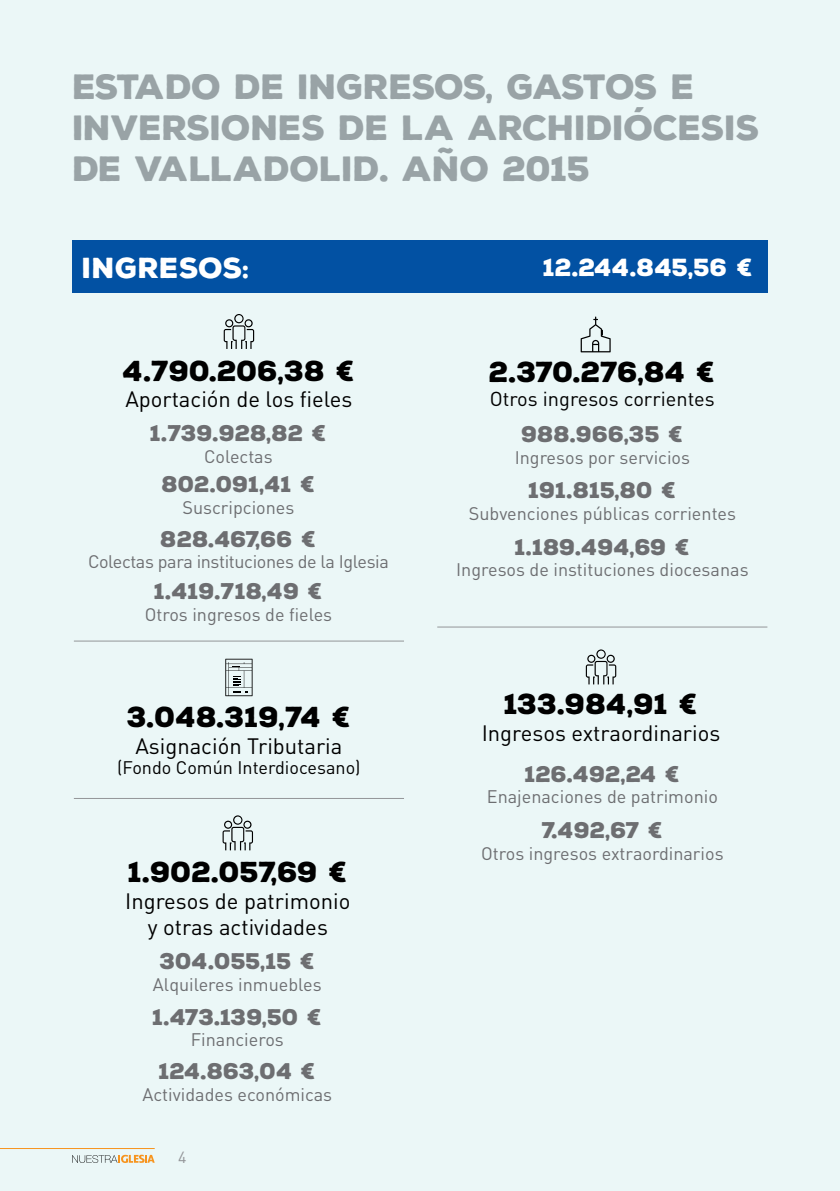
<style>
.page{position:relative;width:840px;height:1191px;background:#fff}
.page>*{position:absolute;margin:0;border:0;box-sizing:border-box;transform-origin:0 0}
.t1{font:900 34px/40.8px "Nexa Rust Sans";letter-spacing:-.01em;color:#a7a9ac}
.t2{font:900 28px "Nexa Rust Sans";color:#000}
.t3{font:900 28px "Nexa Rust Sans";color:#fff}
.t4{font:900 24px "Nexa Rust Sans";color:#fff}
.t5{font:900 22px "Nexa Rust Sans";color:#6d6e71}
.t6{font:22px/26.4px "DIN Pro";color:#000;text-align:center}
.t7{font:20px "DIN Pro";color:#000}
.t8{font:18px "DIN Pro";color:#6d6e71}
.t9{font:18px "DIN Pro";letter-spacing:-.02em;color:#6d6e71}
.t10{font:18px "DIN Pro";color:#000}
.t11{font:16px "DIN Pro";color:#939598}
</style>
<div class="page">
<div style="left:0;top:0;width:839px;height:1191px;background:#ebf7f7"></div>
<hr style="left:74px;top:640px;width:330px;height:1px;background:#939598">
<hr style="left:74px;top:798px;width:330px;height:1px;background:#939598">
<hr style="left:437px;top:626px;width:330px;height:1px;background:#939598">
<div style="left:72px;top:240px;width:695px;height:53px;background:#0251a3"></div>
<svg style="left:225px;top:659px;width:27px;height:37px"></svg>
<svg style="left:223px;top:314px;width:31px;height:35px"></svg>
<svg style="left:222px;top:815px;width:31px;height:35px"></svg>
<svg style="left:585px;top:649px;width:31px;height:35px"></svg>
<svg style="left:580px;top:316px;width:30px;height:36px"></svg>
<svg style="left:72px;top:1154px;width:83px;height:9px"></svg>
<hr style="left:0;top:1148px;width:155px;height:1px;background:#f7941e">
<h1 class="t1" style="left:72px;top:67px;width:689px">ESTADO DE INGRESOS, GASTOS E<br>INVERSIONES DE LA ARCHIDIÓCESIS<br>DE VALLADOLID. AÑO 2015</h1>
<h2 class="t3" style="left:82px;top:248px;width:21px">INGRESOS</h2>
<h2 class="t3" style="left:242px;top:248px;width:9px">:</h2>
<h3 class="t4" style="left:543px;top:251px;width:211px">12.244.845,56 €</h3>
<h2 class="t2" style="left:123px;top:352px;width:233px">4.790.206,38 €</h2>
<p class="t6" style="left:125px;top:385px;width:228px">Aportación de los fieles</p>
<p class="t5" style="left:150px;top:418px;width:178px">1.739.928,82 €</p>
<p class="t8" style="left:204px;top:444px;width:70px">Colectas</p>
<p class="t5" style="left:162px;top:469px;width:155px">802.091,41 €</p>
<p class="t8" style="left:182px;top:495px;width:113px">Suscripciones</p>
<p class="t5" style="left:160px;top:523px;width:157px">828.467,66 €</p>
<p class="t9" style="left:88px;top:549px;width:302px">Colectas para instituciones de la Iglesia</p>
<p class="t5" style="left:154px;top:576px;width:170px">1.419.718,49 €</p>
<p class="t8" style="left:145px;top:602px;width:189px">Otros ingresos de fieles</p>
<h2 class="t2" style="left:127px;top:698px;width:225px">3.048.319,74 €</h2>
<p class="t6" style="left:135px;top:732px;width:208px">Asignación Tributaria</p>
<p class="t10" style="left:117px;top:755px;width:245px">(Fondo Común Interdiocesano)</p>
<h2 class="t2" style="left:128px;top:853px;width:221px">1.902.057,69 €</h2>
<p class="t6" style="left:125px;top:886px;width:227px">Ingresos de patrimonio y otras actividades</p>
<p class="t5" style="left:159px;top:946px;width:157px">304.055,15 €</p>
<p class="t8" style="left:153px;top:972px;width:170px">Alquileres inmuebles</p>
<p class="t5" style="left:152px;top:1001px;width:171px">1.473.139,50 €</p>
<p class="t8" style="left:191px;top:1027px;width:95px">Financieros</p>
<p class="t5" style="left:159px;top:1056px;width:158px">124.863,04 €</p>
<p class="t8" style="left:142px;top:1082px;width:191px">Actividades económicas</p>
<p class="t11" style="left:178px;top:1146px;width:10px">4</p>
<h2 class="t2" style="left:489px;top:353px;width:227px">2.370.276,84 €</h2>
<p class="t7" style="left:489px;top:385px;width:226px">Otros ingresos corrientes</p>
<p class="t5" style="left:521px;top:419px;width:163px">988.966,35 €</p>
<p class="t8" style="left:514px;top:445px;width:177px">Ingresos por servicios</p>
<p class="t5" style="left:528px;top:475px;width:149px">191.815,80 €</p>
<p class="t8" style="left:468px;top:501px;width:268px">Subvenciones públicas corrientes</p>
<p class="t5" style="left:514px;top:532px;width:176px">1.189.494,69 €</p>
<p class="t8" style="left:456px;top:557px;width:294px">Ingresos de instituciones diocesanas</p>
<h2 class="t2" style="left:504px;top:685px;width:195px">133.984,91 €</h2>
<p class="t6" style="left:481px;top:718px;width:240px">Ingresos extraordinarios</p>
<p class="t5" style="left:524px;top:758px;width:157px">126.492,24 €</p>
<p class="t8" style="left:486px;top:784px;width:232px">Enajenaciones de patrimonio</p>
<p class="t5" style="left:541px;top:815px;width:123px">7.492,67 €</p>
<p class="t8" style="left:481px;top:841px;width:244px">Otros ingresos extraordinarios</p>
</div>
